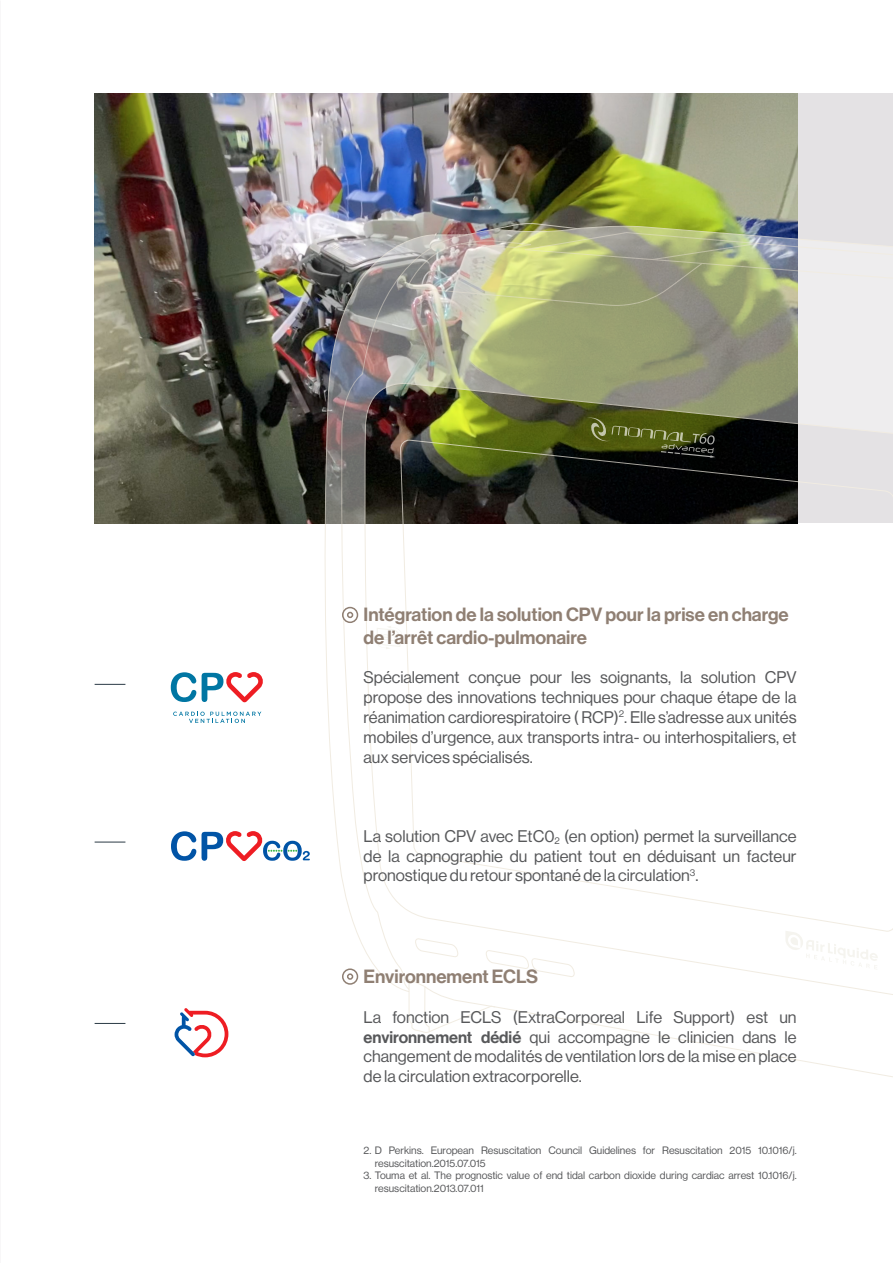
<style>
.page{position:relative;width:893px;height:1263px;background:#fff}
.page>*{position:absolute;margin:0;border:0;box-sizing:border-box;transform-origin:0 0}
.t1{font:18.75px/22.5px "N Haas Grotesk DS Std 65 Md";color:#8f7f73}
.t2{font:16.5px/19.8px "N Haas Grotesk DS Std 55 Rg";color:#57585a;text-align:justify}
.t3{font:10.5px/12.6px "N Haas Grotesk DS Std 55 Rg";color:#57585a}
.s1{font-family:"N Haas Grotesk DS Std 65 Md"}
</style>
<div class="page">
<div style="left:797px;top:94px;width:96px;height:429px;background:#e4e2e4"></div>
<svg style="left:322px;top:523px;width:571px;height:554px"></svg>
<svg style="left:339px;top:523px;width:131px;height:467px"></svg>
<svg style="left:409px;top:938px;width:166px;height:94px"></svg>
<svg style="left:374px;top:626px;width:29px;height:23px"></svg>
<svg style="left:785px;top:931px;width:93px;height:38px"></svg>
<hr style="left:95px;top:684px;width:30px;height:1px;background:#2b3a45">
<hr style="left:95px;top:842px;width:30px;height:1px;background:#2b3a45">
<hr style="left:95px;top:1023px;width:30px;height:1px;background:#2b3a45">
<svg style="left:173px;top:712px;width:88px;height:11px"></svg>
<svg style="left:171px;top:672px;width:25px;height:30px"></svg>
<svg style="left:202px;top:672px;width:61px;height:30px"></svg>
<svg style="left:171px;top:831px;width:25px;height:30px"></svg>
<svg style="left:202px;top:831px;width:108px;height:30px"></svg>
<svg style="left:175px;top:1008px;width:53px;height:49px"></svg>
<img style="left:95px;top:94px;width:702px;height:429px">
<img style="left:322px;top:225px;width:17px;height:298px">
<img style="left:339px;top:223px;width:554px;height:300px">
<div style="left:342px;top:607px;width:16px;height:16px;border:2px solid #8f7f73;border-radius:50%"></div>
<svg style="left:347px;top:612px;width:6px;height:6px"></svg>
<div style="left:342px;top:968px;width:16px;height:17px;border:2px solid #8f7f73;border-radius:50%"></div>
<div style="left:347px;top:973px;width:6px;height:7px;border:2px solid #8f7f73;border-radius:50%"></div>
<p class="t1" style="left:364px;top:604px;width:427px">Intégration de la solution CPV pour la prise en charge de l’arrêt cardio-pulmonaire</p>
<p class="t2" style="left:364px;top:668px;width:435px">Spécialement conçue pour les soignants, la solution CPV propose des innovations techniques pour chaque étape de la réanimation cardiorespiratoire ( RCP)<sup>2</sup>. Elle s’adresse aux unités mobiles d’urgence, aux transports intra- ou interhospitaliers, et aux services spécialisés.</p>
<p class="t2" style="left:364px;top:826px;width:434px">La solution CPV avec EtC0<sub>2</sub> (en option) permet la surveillance de la capnographie du patient tout en déduisant un facteur pronostique du retour spontané de la circulation<sup>3</sup>.</p>
<p class="t1" style="left:364px;top:965px;width:176px">Environnement ECLS</p>
<p class="t2" style="left:364px;top:1007px;width:435px">La fonction ECLS (ExtraCorporeal Life Support) est un <span class="s1">environnement dédié</span> qui accompagne le clinicien dans le changement de modalités de ventilation lors de la mise en place de la circulation extracorporelle.</p>
<p class="t3" style="left:375px;top:1144px;width:423px;text-indent:-11px">2. D Perkins. European Resuscitation Council Guidelines for Resuscitation 2015 10.1016/j. resuscitation.2015.07.015</p>
<p class="t3" style="left:375px;top:1169px;width:423px;text-indent:-11px">3. Touma et al. The prognostic value of end tidal carbon dioxide during cardiac arrest 10.1016/j. resuscitation.2013.07.011</p>
</div>
